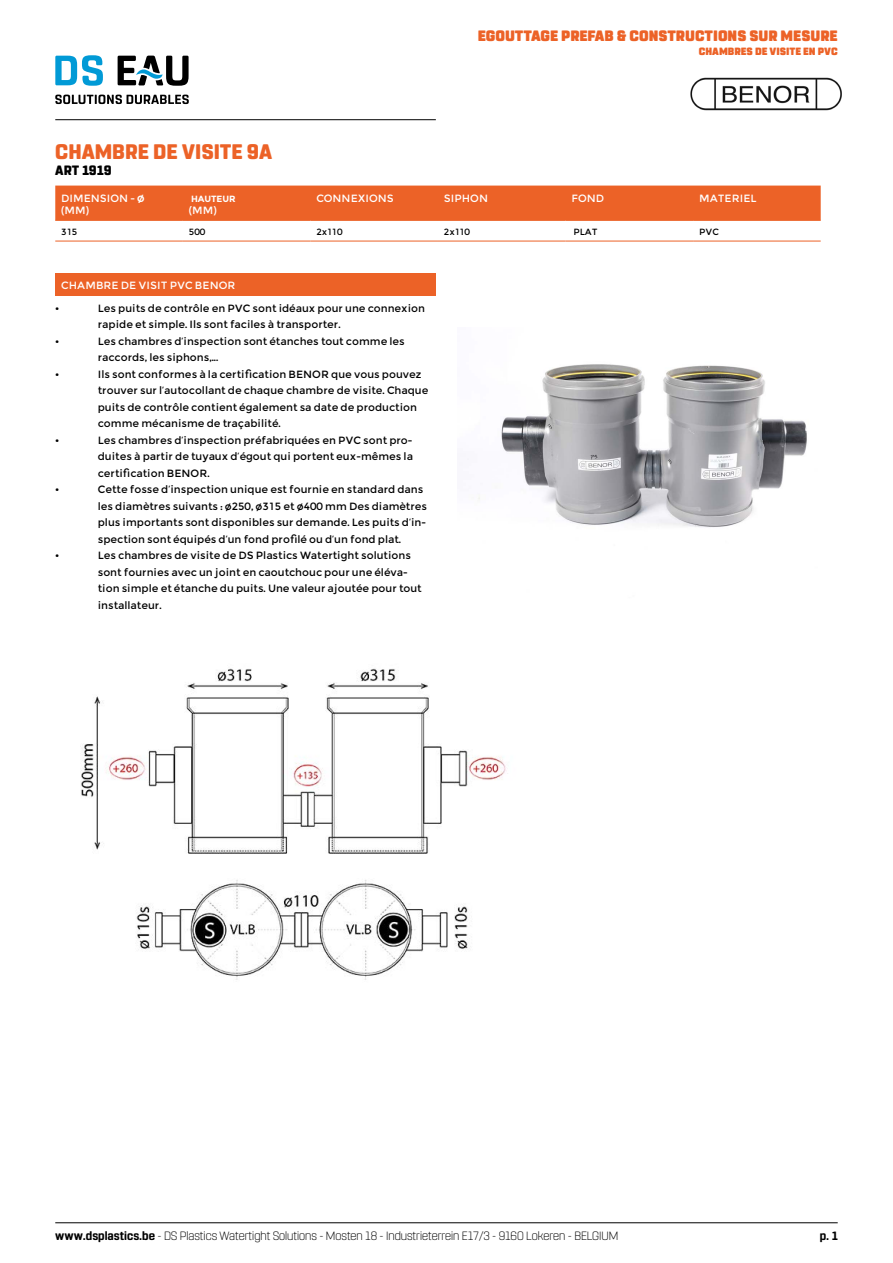
<style>
.page{position:relative;width:893px;height:1263px;background:#fff}
.page>*{position:absolute;margin:0;border:0;box-sizing:border-box;transform-origin:0 0}
.t1{font:800 21px "Rohn Rounded";color:#ec6227}
.t2{font:900 15px "Rohn Rounded";color:#ec6227}
.t3{font:800 13.5px "Rohn Rounded";color:#000}
.t4{font:300 12px "Rohn Rounded";color:#000}
.t5{font:700 12px "Rohn Rounded";color:#000}
.t6{font:10.5px/16.5px "Montserrat";color:#000}
.t7{font:10.5px/12.6px "Montserrat";color:#fff}
.t8{font:900 10.5px "Rohn Rounded";color:#ec6227}
.t9{font:9px "Montserrat";color:#000}
.t10{font:700 9px "Montserrat";color:#fff}
.s1{font-weight:700;font-size:9px}
.s2{font-weight:700}
</style>
<div class="page">
<hr style="left:55px;top:119px;width:381px;height:1px;background:#000">
<hr style="left:55px;top:1222px;width:783px;height:1px;background:#000">
<svg style="left:55px;top:55px;width:48px;height:31px"></svg>
<svg style="left:55px;top:95px;width:134px;height:9px"></svg>
<svg style="left:118px;top:56px;width:71px;height:30px"></svg>
<div style="left:55px;top:273px;width:381px;height:22px;background:#ec6227"></div>
<div style="left:55px;top:186px;width:766px;height:34px;background:#ec6227"></div>
<hr style="left:55px;top:220px;width:128px;height:1px;background:#ec6227">
<hr style="left:183px;top:220px;width:127px;height:1px;background:#ec6227">
<hr style="left:310px;top:220px;width:128px;height:1px;background:#ec6227">
<hr style="left:438px;top:220px;width:128px;height:1px;background:#ec6227">
<hr style="left:566px;top:220px;width:127px;height:1px;background:#ec6227">
<hr style="left:693px;top:220px;width:128px;height:1px;background:#ec6227">
<hr style="left:55px;top:241px;width:128px;height:1px;background:#ec6227">
<hr style="left:183px;top:241px;width:127px;height:1px;background:#ec6227">
<hr style="left:310px;top:241px;width:128px;height:1px;background:#ec6227">
<hr style="left:438px;top:241px;width:128px;height:1px;background:#ec6227">
<hr style="left:566px;top:241px;width:127px;height:1px;background:#ec6227">
<hr style="left:693px;top:241px;width:128px;height:1px;background:#ec6227">
<img style="left:690px;top:78px;width:152px;height:33px">
<img style="left:467px;top:364px;width:340px;height:164px">
<img style="left:81px;top:668px;width:426px;height:312px">
<h1 class="t1" style="left:55px;top:139px;width:218px">CHAMBRE DE VISITE 9A</h1>
<p class="t3" style="left:55px;top:162px;width:58px">ART 1919</p>
<p class="t7" style="left:61px;top:192px;width:85px">DIMENSION - <span class="s1">Ø </span>(MM)</p>
<p class="t10" style="left:191px;top:193px;width:46px">HAUTEUR</p>
<p class="t7" style="left:189px;top:204px;width:29px">(MM)</p>
<h2 class="t2" style="left:478px;top:27px;width:361px">EGOUTTAGE PREFAB &amp; CONSTRUCTIONS SUR MESURE</h2>
<p class="t8" style="left:699px;top:45px;width:140px">CHAMBRES DE VISITE EN PVC</p>
<p class="t7" style="left:316px;top:192px;width:79px">CONNEXIONS</p>
<p class="t7" style="left:444px;top:192px;width:46px">SIPHON</p>
<p class="t7" style="left:571px;top:192px;width:34px">FOND</p>
<p class="t7" style="left:699px;top:192px;width:59px">MATERIEL</p>
<p class="t9" style="left:61px;top:226px;width:18px">315</p>
<p class="t9" style="left:189px;top:226px;width:18px">500</p>
<p class="t9" style="left:316px;top:226px;width:28px">2x110</p>
<p class="t9" style="left:444px;top:226px;width:28px">2x110</p>
<p class="t9" style="left:573px;top:226px;width:26px">PLAT</p>
<p class="t9" style="left:699px;top:226px;width:21px">PVC</p>
<p class="t7" style="left:61px;top:279px;width:176px">CHAMBRE DE VISIT PVC BENOR</p>
<p class="t6" style="left:55px;top:300px;width:6px">•</p>
<p class="t6" style="left:98px;top:300px;width:329px">Les puits de contrôle en PVC sont idéaux pour une connexion rapide et simple. Ils sont faciles à transporter.</p>
<p class="t6" style="left:55px;top:333px;width:6px">•</p>
<p class="t6" style="left:98px;top:333px;width:309px">Les chambres d’inspection sont étanches tout comme les raccords, les siphons,...</p>
<p class="t6" style="left:55px;top:366px;width:6px">•</p>
<p class="t6" style="left:98px;top:366px;width:332px">Ils sont conformes à la certification BENOR que vous pouvez trouver sur l’autocollant de chaque chambre de visite. Chaque puits de contrôle contient également sa date de production comme mécanisme de traçabilité.</p>
<p class="t6" style="left:55px;top:432px;width:6px">•</p>
<p class="t6" style="left:98px;top:432px;width:317px;text-align:justify">Les chambres d’inspection préfabriquées en PVC sont pro&shy;duites à partir de tuyaux d’égout qui portent eux-mêmes la certification BENOR.</p>
<p class="t6" style="left:55px;top:481px;width:6px">•</p>
<p class="t6" style="left:98px;top:481px;width:331px">Cette fosse d’inspection unique est fournie en standard dans les diamètres suivants : ø250, ø315 et ø400 mm Des diamètres plus importants sont disponibles sur demande. Les puits d’in&shy;spection sont équipés d’un fond profilé ou d’un fond plat.</p>
<p class="t6" style="left:55px;top:547px;width:6px">•</p>
<p class="t6" style="left:98px;top:547px;width:325px">Les chambres de visite de DS Plastics Watertight solutions sont fournies avec un joint en caoutchouc pour une éléva&shy;tion simple et étanche du puits. Une valeur ajoutée pour tout installateur.</p>
<p class="t4" style="left:55px;top:1229px;width:565px"><span class="s2">www.dsplastics.be</span> - DS Plastics Watertight Solutions - Mosten 18 - Industrieterrein E17/3 - 9160 Lokeren - BELGIUM</p>
<p class="t5" style="left:820px;top:1229px;width:19px">p. 1</p>
</div>
